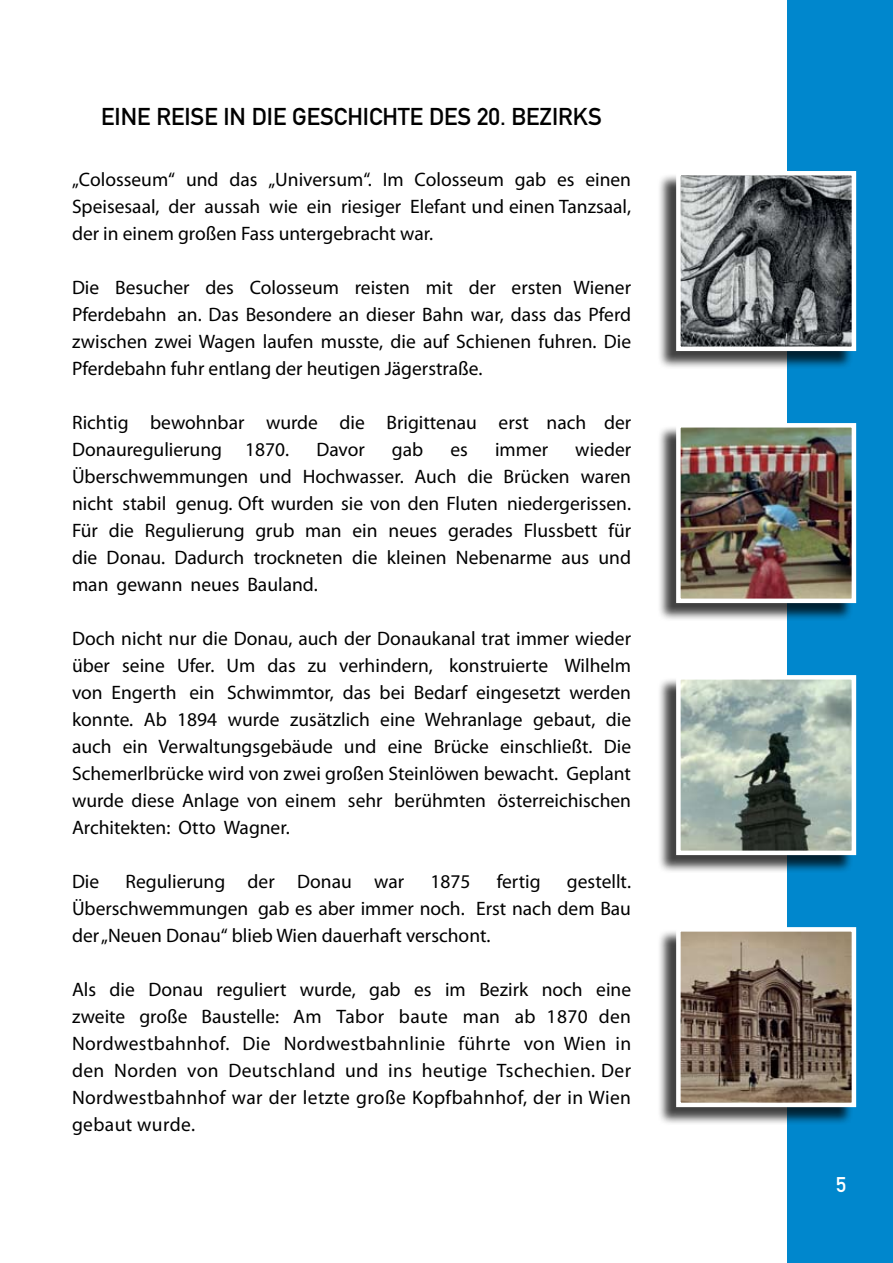
<style>
.page{position:relative;width:893px;height:1263px;background:#fff}
.page>*{position:absolute;margin:0;border:0;box-sizing:border-box;transform-origin:0 0}
.t1{font:24px "DIN Mittelschrift Std";color:#000}
.t2{font:21px "DIN Mittelschrift Std";color:#fff}
.t3{font:19.5px/27px "Myriad Pro";color:#000;text-align:justify}
</style>
<div class="page">
<div style="left:788px;top:0;width:105px;height:1263px;background:#0087cd"></div>
<div style="left:657px;top:173px;width:203px;height:203px;background:#000;opacity:.75"></div>
<svg style="left:674px;top:169px;width:184px;height:184px;background:#6d7173"></svg>
<div style="left:657px;top:425px;width:203px;height:203px;background:#000;opacity:.75"></div>
<img style="left:674px;top:421px;width:184px;height:184px">
<div style="left:657px;top:929px;width:203px;height:203px;background:#000;opacity:.75"></div>
<svg style="left:674px;top:925px;width:184px;height:184px;background:#7d6e61"></svg>
<div style="left:657px;top:677px;width:203px;height:203px;background:#000;opacity:.75"></div>
<svg style="left:674px;top:673px;width:184px;height:184px;background:#97a49b"></svg>
<p class="t1" style="left:101px;top:103px;width:502px">EINE REISE IN DIE GESCHICHTE DES 20. BEZIRKS</p>
<p class="t3" style="left:72px;top:165px;width:561px">„Colosseum“ und das „Universum“. Im Colosseum gab es einen Speisesaal, der aussah wie ein riesiger Elefant und einen Tanzsaal, der in einem großen Fass untergebracht war.</p>
<p class="t3" style="left:72px;top:273px;width:561px">Die Besucher des Colosseum reisten mit der ersten Wiener Pferdebahn an. Das Besondere an dieser Bahn war, dass das Pferd zwischen zwei Wagen laufen musste, die auf Schienen fuhren. Die Pferdebahn fuhr entlang der heutigen Jägerstraße.</p>
<p class="t3" style="left:72px;top:408px;width:561px">Richtig bewohnbar wurde die Brigittenau erst nach der<br>Donauregulierung 1870.</p>
<p class="t3" style="left:72px;top:435px;width:561px;text-indent:503px">wieder Überschwemmungen und Hochwasser. Auch die Brücken waren nicht stabil genug. Oft wurden sie von den Fluten niedergerissen.<br>Für die Regulierung grub man ein neues gerades Flussbett für die Donau. Dadurch trockneten die kleinen Nebenarme aus und man gewann neues Bauland.</p>
<p class="t3" style="left:72px;top:624px;width:561px">Doch nicht nur die Donau, auch der Donaukanal trat immer wieder über seine Ufer. Um das zu verhindern, konstruierte Wilhelm von Engerth ein Schwimmtor, das bei Bedarf eingesetzt werden konnte. Ab 1894 wurde zusätzlich eine Wehranlage gebaut, die auch ein Verwaltungsgebäude und eine Brücke einschließt. Die Schemerlbrücke wird von zwei großen Steinlöwen bewacht. Geplant wurde diese Anlage von einem sehr berühmten österreichischen Architekten: Otto Wagner.</p>
<p class="t3" style="left:72px;top:867px;width:29px">Die</p>
<p class="t3" style="left:126px;top:867px;width:280px">Regulierung der Donau war</p>
<p class="t3" style="left:430px;top:867px;width:42px">1875</p>
<p class="t3" style="left:497px;top:867px;width:45px">fertig</p>
<p class="t3" style="left:316px;top:435px;width:50px">Davor</p>
<p class="t3" style="left:392px;top:435px;width:33px">gab</p>
<p class="t3" style="left:450px;top:435px;width:19px">es</p>
<p class="t3" style="left:495px;top:435px;width:55px">immer</p>
<p class="t3" style="left:72px;top:867px;width:561px;text-indent:495px">gestellt.<br>Überschwemmungen gab es aber immer noch. Erst nach dem Bau der „Neuen Donau“ blieb Wien dauerhaft verschont.</p>
<p class="t3" style="left:72px;top:975px;width:561px">Als die Donau reguliert wurde, gab es im Bezirk noch eine zweite große Baustelle: Am Tabor baute man ab 1870 den Nordwestbahnhof. Die Nordwestbahnlinie führte von Wien in den Norden von Deutschland und ins heutige Tschechien. Der Nordwestbahnhof war der letzte große Kopfbahnhof, der in Wien gebaut wurde.</p>
<p class="t2" style="left:836px;top:1172px;width:12px">5</p>
</div>
